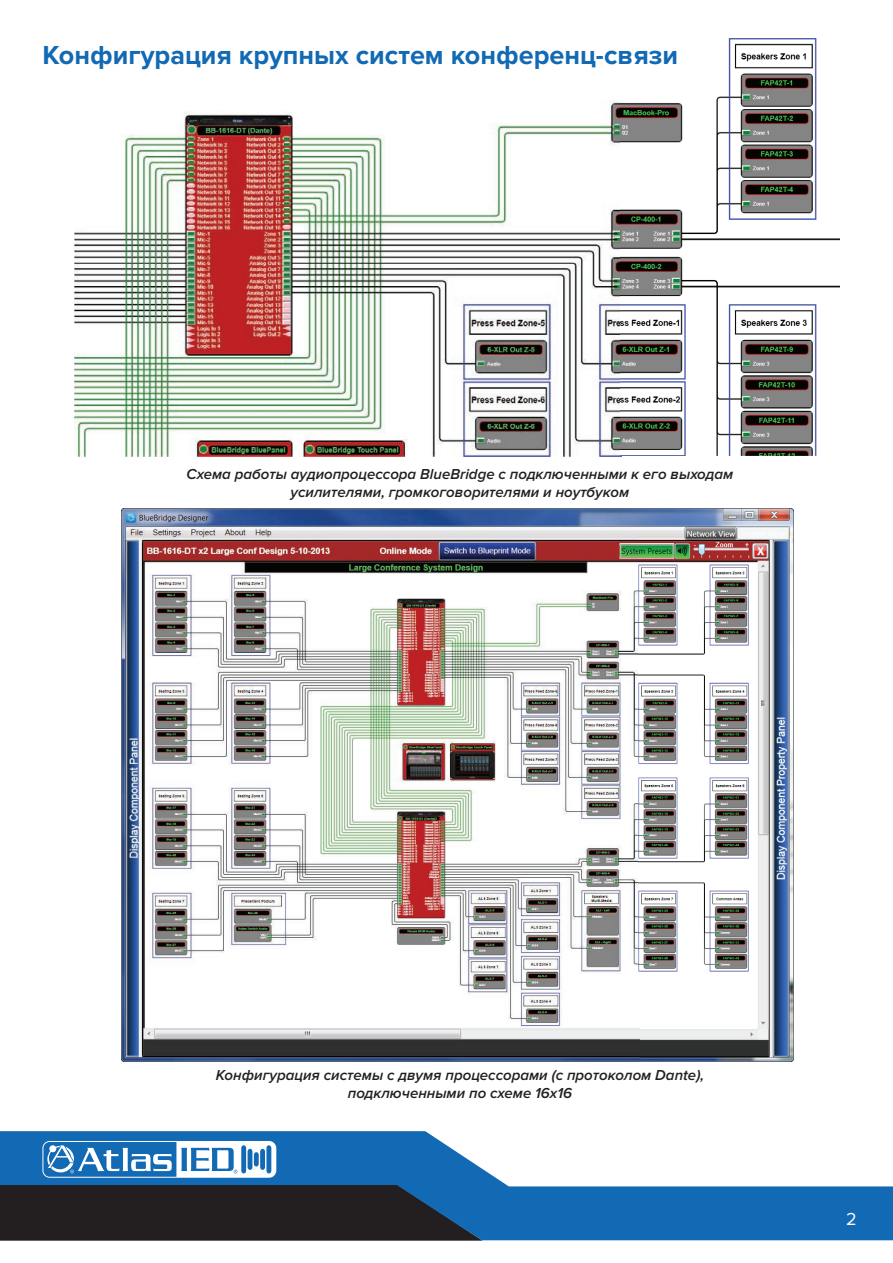
<style>
.page{position:relative;width:893px;height:1263px;background:#fff}
.page>*{position:absolute;margin:0;border:0;box-sizing:border-box;transform-origin:0 0}
.t1{font:700 27px "Proxima Nova";color:#1269b4}
.t2{font:18px "Proxima Nova";color:#fff}
.t3{font:italic 600 15px "Proxima Nova";color:#231f20}
</style>
<div class="page">
<svg style="left:0;top:1131px;width:893px;height:109px"></svg>
<svg style="left:42px;top:1141px;width:234px;height:37px"></svg>
<img style="left:122px;top:508px;width:671px;height:553px">
<img style="left:74px;top:62px;width:548px;height:395px">
<img style="left:621px;top:38px;width:219px;height:418px">
<p class="t1" style="left:43px;top:39px;width:637px">Конфигурация крупных систем конференц-связи</p>
<p class="t3" style="left:187px;top:465px;width:548px">Схема работы аудиопроцессора BlueBridge с подключенными к его выходам</p>
<p class="t3" style="left:291px;top:483px;width:340px">усилителями, громкоговорителями и ноутбуком</p>
<p class="t3" style="left:216px;top:1067px;width:490px">Конфигурация системы с двумя процессорами (с протоколом Dante),</p>
<p class="t3" style="left:348px;top:1085px;width:226px">подключенными по схеме 16х16</p>
<p class="t2" style="left:846px;top:1209px;width:12px">2</p>
</div>
